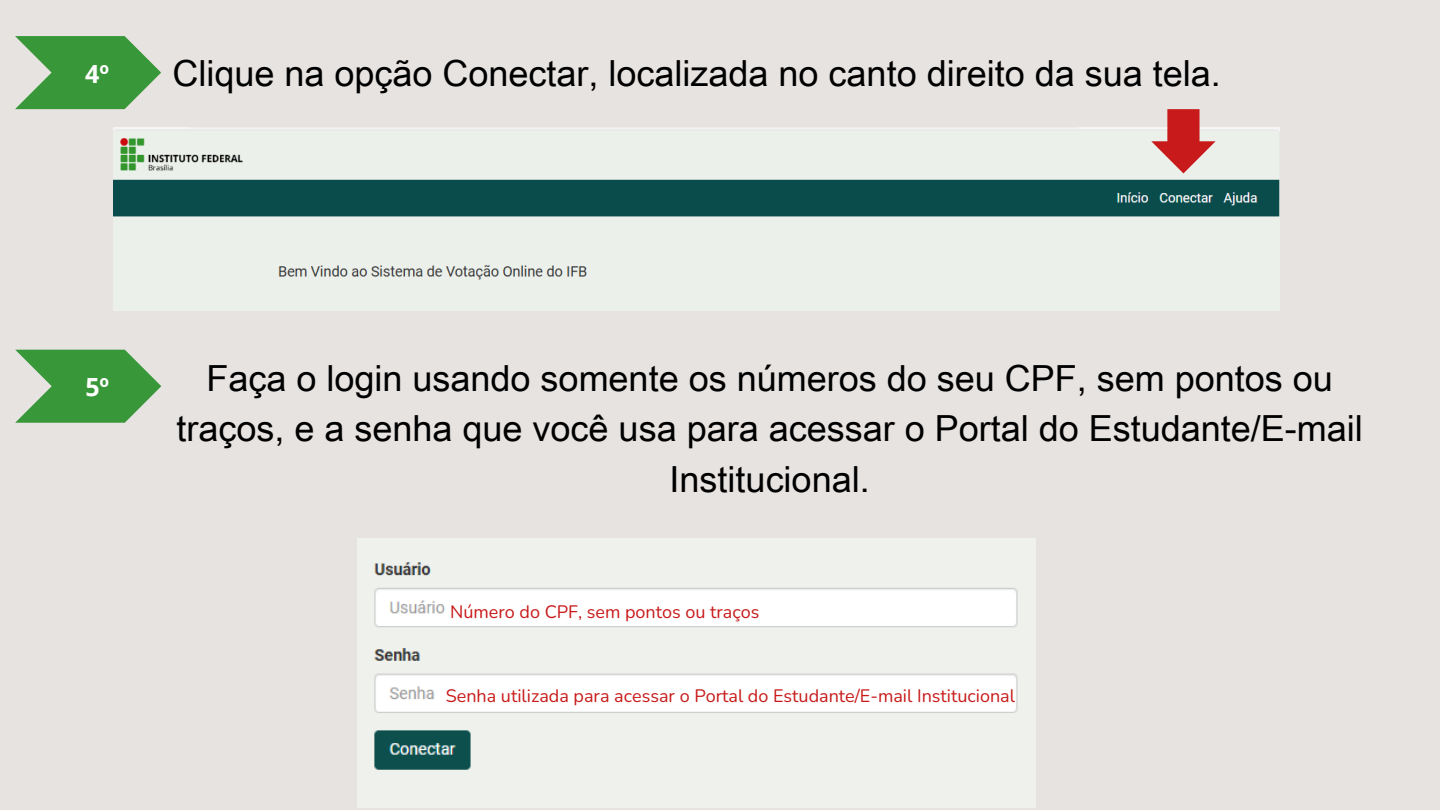
<style>
.page{position:relative;width:1440px;height:810px;background:#e6e3e1}
.page>*{position:absolute;margin:0;border:0;box-sizing:border-box;transform-origin:0 0}
.t1{font:36px/50.2px "Arial Unicode MS";color:#000;text-align:center}
.t2{font:700 25px "Open Sans";color:#fff}
.t3{font:18px "Nunito";color:#c81a1a}
</style>
<div class="page">
<svg style="left:15px;top:36px;width:146px;height:73px"></svg>
<svg style="left:15px;top:350px;width:146px;height:73px"></svg>
<img style="left:114px;top:127px;width:1165px;height:184px">
<img style="left:358px;top:539px;width:677px;height:269px">
<svg style="left:1151px;top:109px;width:65px;height:64px"></svg>
<h2 class="t2" style="left:85px;top:56px;width:25px">4º</h2>
<h1 class="t1" style="left:172px;top:46px;width:1050px">Clique na opção Conectar, localizada no canto direito da sua tela.</h1>
<h1 class="t2" style="left:85px;top:369px;width:25px">5º</h1>
<p class="t1" style="left:177px;top:352px;width:1188px">Faça o login usando somente os números do seu CPF, sem pontos ou traços, e a senha que você usa para acessar o Portal do Estudante/E-mail<br>Institucional.</p>
<p class="t3" style="left:450px;top:599px;width:311px">Número do CPF, sem pontos ou traços</p>
<p class="t3" style="left:446px;top:684px;width:571px">Senha utilizada para acessar o Portal do Estudante/E-mail Institucional</p>
</div>
